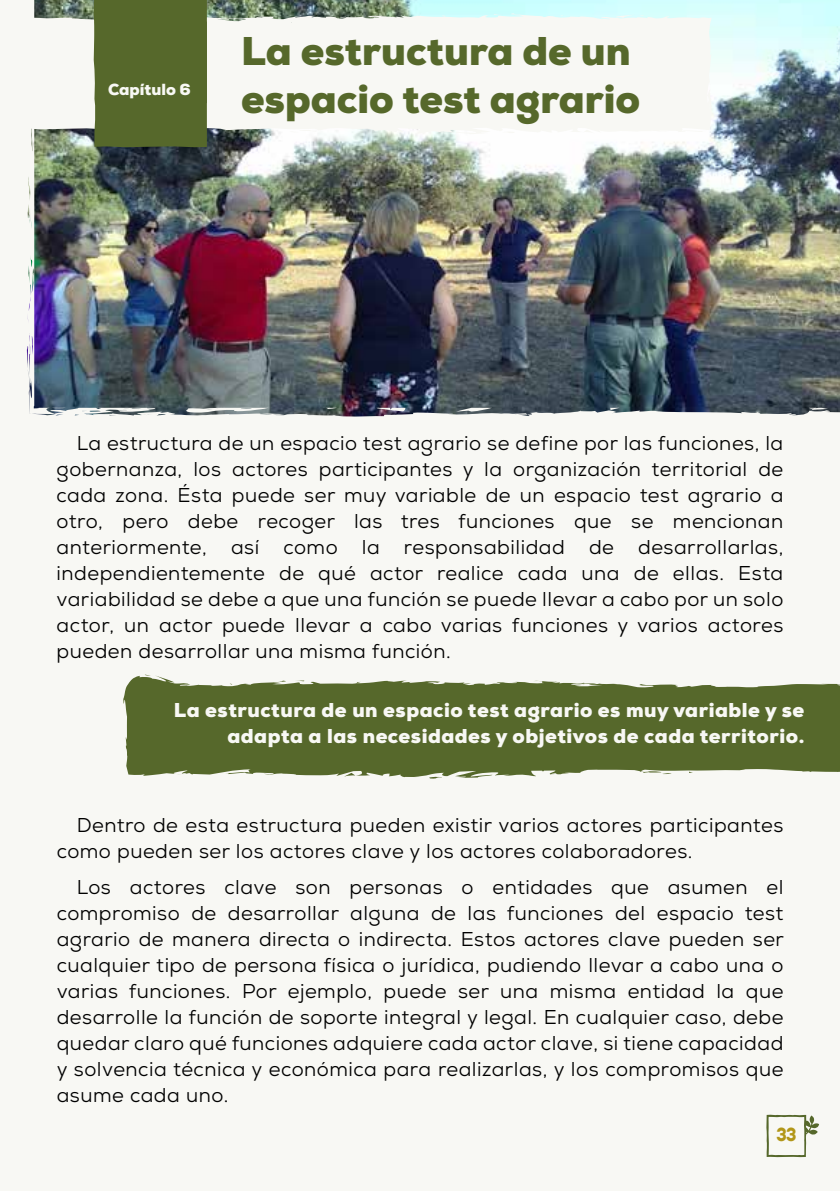
<style>
.page{position:relative;width:840px;height:1191px;background:#fff}
.page>*{position:absolute;margin:0;border:0;box-sizing:border-box;transform-origin:0 0}
.t1{font:900 40px/48px "Nexa";color:#56682b}
.t2{font:20px/26px "Nexa";letter-spacing:.025em;color:#000;text-align:justify}
.t3{font:900 20px/26px "Nexa";letter-spacing:.025em;color:#f8f8f4;text-align:right}
.t4{font:700 18px "Arvo";color:#b29719}
.t5{font:900 16px "Nexa";color:#f8f8f4}
</style>
<div class="page">
<div style="left:0;top:0;width:839px;height:1191px;background:#f8f8f4"></div>
<img style="left:34px;top:0;width:805px;height:417px">
<svg style="left:123px;top:675px;width:716px;height:103px;background:#6c7c47"></svg>
<svg style="left:223px;top:683px;width:9px;height:3px"></svg>
<svg style="left:294px;top:680px;width:11px;height:2px"></svg>
<svg style="left:766px;top:1114px;width:53px;height:44px"></svg>
<svg style="left:31px;top:13px;width:680px;height:121px"></svg>
<svg style="left:295px;top:16px;width:8px;height:6px"></svg>
<svg style="left:289px;top:131px;width:14px;height:1px"></svg>
<svg style="left:500px;top:131px;width:16px;height:3px"></svg>
<svg style="left:560px;top:15px;width:9px;height:2px"></svg>
<svg style="left:493px;top:14px;width:9px;height:2px"></svg>
<div style="left:94px;top:0;width:113px;height:147px;background:#56682b"></div>
<p class="t5" style="left:108px;top:79px;width:84px">Capítulo 6</p>
<h1 class="t1" style="left:241px;top:28px;width:400px">La estructura de un espacio test agrario</h1>
<p class="t2" style="left:57px;top:430px;width:727px;text-indent:20px">La estructura de un espacio test agrario se define por las funciones, la gobernanza, los actores participantes y la organización territorial de cada zona. Ésta puede ser muy variable de un espacio test agrario a otro, pero debe recoger las tres funciones que se mencionan anteriormente, así como la responsabilidad de desarrollarlas, independientemente de qué actor realice cada una de ellas. Esta variabilidad se debe a que una función se puede llevar a cabo por un solo actor, un actor puede llevar a cabo varias funciones y varios actores pueden desarrollar una misma función.</p>
<p class="t3" style="left:174px;top:697px;width:631px">La estructura de un espacio test agrario es muy variable y se adapta a las necesidades y objetivos de cada territorio.</p>
<p class="t2" style="left:57px;top:812px;width:727px;text-indent:20px">Dentro de esta estructura pueden existir varios actores participantes como pueden ser los actores clave y los actores colaboradores.</p>
<p class="t2" style="left:57px;top:874px;width:728px;text-indent:20px">Los actores clave son personas o entidades que asumen el compromiso de desarrollar alguna de las funciones del espacio test agrario de manera directa o indirecta. Estos actores clave pueden ser cualquier tipo de persona física o jurídica, pudiendo llevar a cabo una o varias funciones. Por ejemplo, puede ser una misma entidad la que desarrolle la función de soporte integral y legal. En cualquier caso, debe quedar claro qué funciones adquiere cada actor clave, si tiene capacidad y solvencia técnica y económica para realizarlas, y los compromisos que asume cada uno.</p>
<p class="t4" style="left:776px;top:1124px;width:21px">33</p>
</div>
